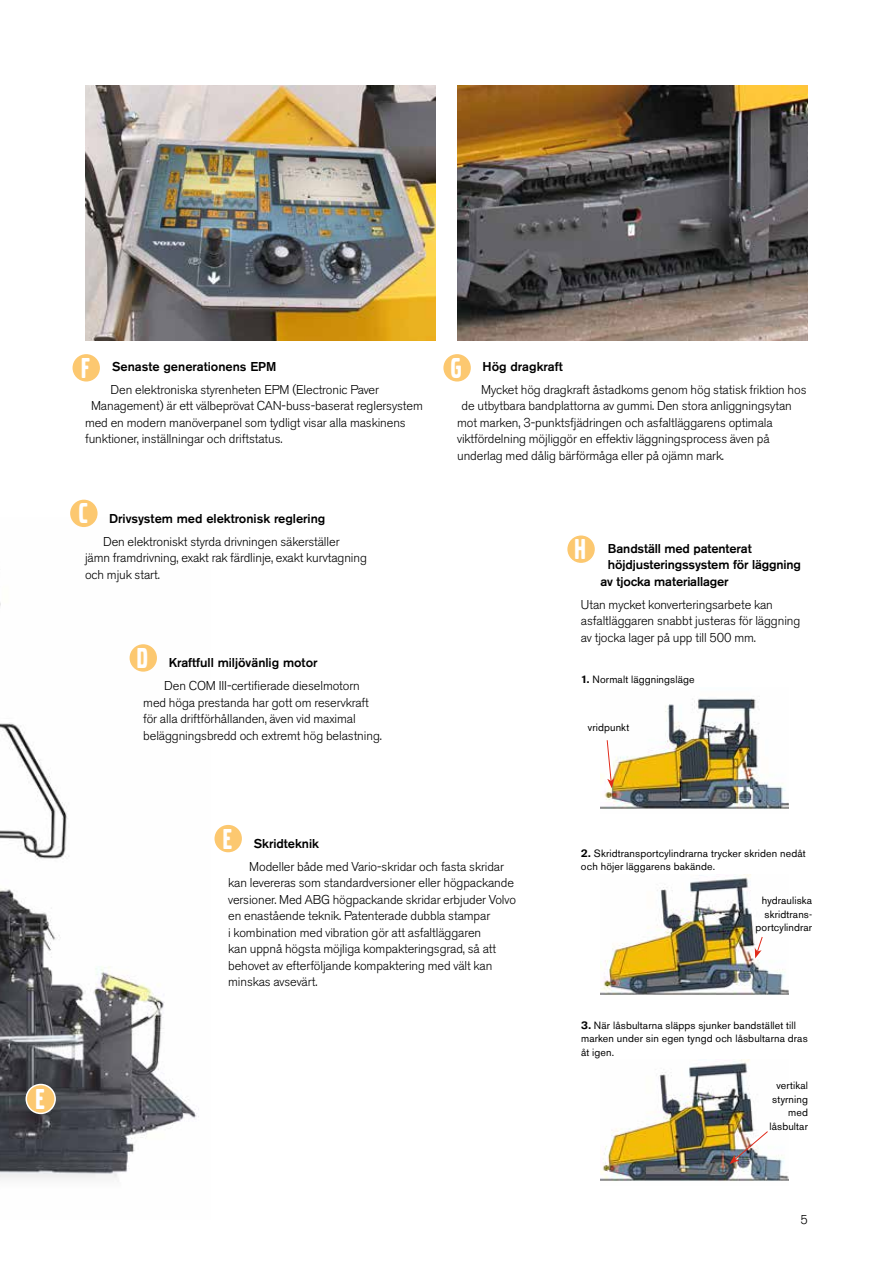
<style>
.page{position:relative;width:893px;height:1263px;background:#fff}
.page>*{position:absolute;margin:0;border:0;box-sizing:border-box;transform-origin:0 0}
.t1{font:30px "Volvo Broad Pro";color:#fff}
.t2{font:300 12.75px/16.5px "Volvo Sans Pro";letter-spacing:-.005em;color:#000}
.t3{font:500 12.75px "Volvo Sans Pro";color:#000}
.t4{font:10.5px/13.5px "Volvo Sans Pro";letter-spacing:.015em;color:#000;text-align:right}
.s1{font-weight:700}
</style>
<div class="page">
<img style="left:0;top:517px;width:199px;height:663px">
<img style="left:457px;top:85px;width:351px;height:255px">
<img style="left:600px;top:698px;width:188px;height:111px">
<img style="left:600px;top:874px;width:188px;height:121px">
<img style="left:600px;top:1060px;width:188px;height:121px">
<svg style="left:606px;top:739px;width:8px;height:49px"></svg>
<svg style="left:755px;top:936px;width:8px;height:22px"></svg>
<svg style="left:729px;top:1130px;width:40px;height:34px"></svg>
<img style="left:85px;top:85px;width:351px;height:255px">
<div style="left:70px;top:500px;width:28px;height:27px;background:#fcc870;border-radius:50%"></div>
<div style="left:73px;top:354px;width:27px;height:27px;background:#fcc870;border-radius:50%"></div>
<div style="left:443px;top:354px;width:28px;height:27px;background:#fcc870;border-radius:50%"></div>
<div style="left:130px;top:644px;width:27px;height:28px;background:#fcc870;border-radius:50%"></div>
<div style="left:214px;top:825px;width:28px;height:27px;background:#fcc870;border-radius:50%"></div>
<div style="left:26px;top:1084px;width:29px;height:29px;background:#fcc870;border-radius:50%"></div>
<div style="left:26px;top:1084px;width:30px;height:30px;border:2px solid #fff;border-radius:50%"></div>
<div style="left:567px;top:535px;width:28px;height:29px;background:#fcc870;border-radius:50%"></div>
<div style="left:566px;top:534px;width:30px;height:30px;border:2px solid #fff;border-radius:50%"></div>
<h1 class="t1" style="left:35px;top:1085px;width:11px">E</h1>
<h1 class="t1" style="left:81px;top:354px;width:10px">F</h1>
<p class="t3" style="left:483px;top:358px;width:82px">Hög dragkraft</p>
<p class="t2" style="left:481px;top:381px;width:327px">Mycket hög dragkraft åstadkoms genom hög statisk friktion hos</p>
<p class="t2" style="left:462px;top:398px;width:332px">de utbytbara bandplattorna av gummi. Den stora anliggningsytan</p>
<p class="t2" style="left:457px;top:414px;width:317px">mot marken, 3-punktsfjädringen och asfaltläggarens optimala</p>
<p class="t2" style="left:457px;top:431px;width:314px">viktfördelning möjliggör en effektiv läggningsprocess även på</p>
<p class="t2" style="left:457px;top:447px;width:268px">underlag med dålig bärförmåga eller på ojämn mark.</p>
<h1 class="t1" style="left:451px;top:354px;width:12px">G</h1>
<p class="t3" style="left:112px;top:358px;width:166px">Senaste generationens EPM</p>
<p class="t2" style="left:111px;top:381px;width:270px">Den elektroniska styrenheten EPM (Electronic Paver</p>
<p class="t2" style="left:91px;top:398px;width:333px">Management) är ett välbeprövat CAN-buss-baserat reglersystem</p>
<p class="t2" style="left:85px;top:414px;width:322px">med en modern manöverpanel som tydligt visar alla maskinens</p>
<p class="t2" style="left:85px;top:431px;width:199px">funktioner, inställningar och driftstatus.</p>
<h1 class="t1" style="left:79px;top:499px;width:10px">C</h1>
<p class="t3" style="left:109px;top:511px;width:218px">Drivsystem med elektronisk reglering</p>
<p class="t2" style="left:85px;top:533px;width:283px;text-indent:18px">Den elektroniskt styrda drivningen säkerställer jämn framdrivning, exakt rak färdlinje, exakt kurvtagning och mjuk start.</p>
<h1 class="t1" style="left:137px;top:644px;width:12px">D</h1>
<p class="t3" style="left:169px;top:655px;width:150px">Kraftfull miljövänlig motor</p>
<p class="t2" style="left:143px;top:678px;width:240px;text-indent:21px">Den COM III-certifierade dieselmotorn med höga prestanda har gott om reservkraft för alla driftförhållanden, även vid maximal beläggningsbredd och extremt hög belastning.</p>
<h1 class="t1" style="left:223px;top:825px;width:11px">E</h1>
<p class="t3" style="left:254px;top:836px;width:67px">Skridteknik</p>
<p class="t2" style="left:228px;top:858px;width:289px;text-indent:21px">Modeller både med Vario-skridar och fasta skridar kan levereras som standardversioner eller högpackande versioner. Med ABG högpackande skridar erbjuder Volvo en enastående teknik. Patenterade dubbla stampar<br>i kombination med vibration gör att asfaltläggaren<br>kan uppnå högsta möjliga kompakteringsgrad, så att behovet av efterföljande kompaktering med vält kan minskas avsevärt.</p>
<h1 class="t1" style="left:574px;top:535px;width:13px">H</h1>
<p class="t3" style="left:608px;top:540px;width:145px">Bandställ med patenterat</p>
<p class="t3" style="left:608px;top:557px;width:195px">höjdjusteringssystem för läggning</p>
<p class="t3" style="left:600px;top:573px;width:130px">av tjocka materiallager</p>
<p class="t2" style="left:581px;top:596px;width:221px">Utan mycket konverteringsarbete kan asfaltläggaren snabbt justeras för läggning av tjocka lager på upp till 500 mm.</p>
<p class="t4" style="left:581px;top:673px;width:115px"><span class="s1">1.</span> Normalt läggningsläge</p>
<p class="t4" style="left:588px;top:721px;width:43px">vridpunkt</p>
<p class="t4" style="left:581px;top:846px;width:226px;text-align:left"><span class="s1">2.</span> Skridtransportcylindrarna trycker skriden nedåt och höjer läggarens bakände.</p>
<p class="t4" style="left:755px;top:894px;width:58px">hydrauliska skridtrans&shy;portcylindrar</p>
<p class="t4" style="left:581px;top:1018px;width:228px;text-align:left"><span class="s1">3.</span> När låsbultarna släpps sjunker bandstället till marken under sin egen tyngd och låsbultarna dras åt igen.</p>
<p class="t4" style="left:769px;top:1079px;width:40px">vertikal styrning med låsbultar</p>
<p class="t2" style="left:800px;top:1211px;width:9px">5</p>
</div>
